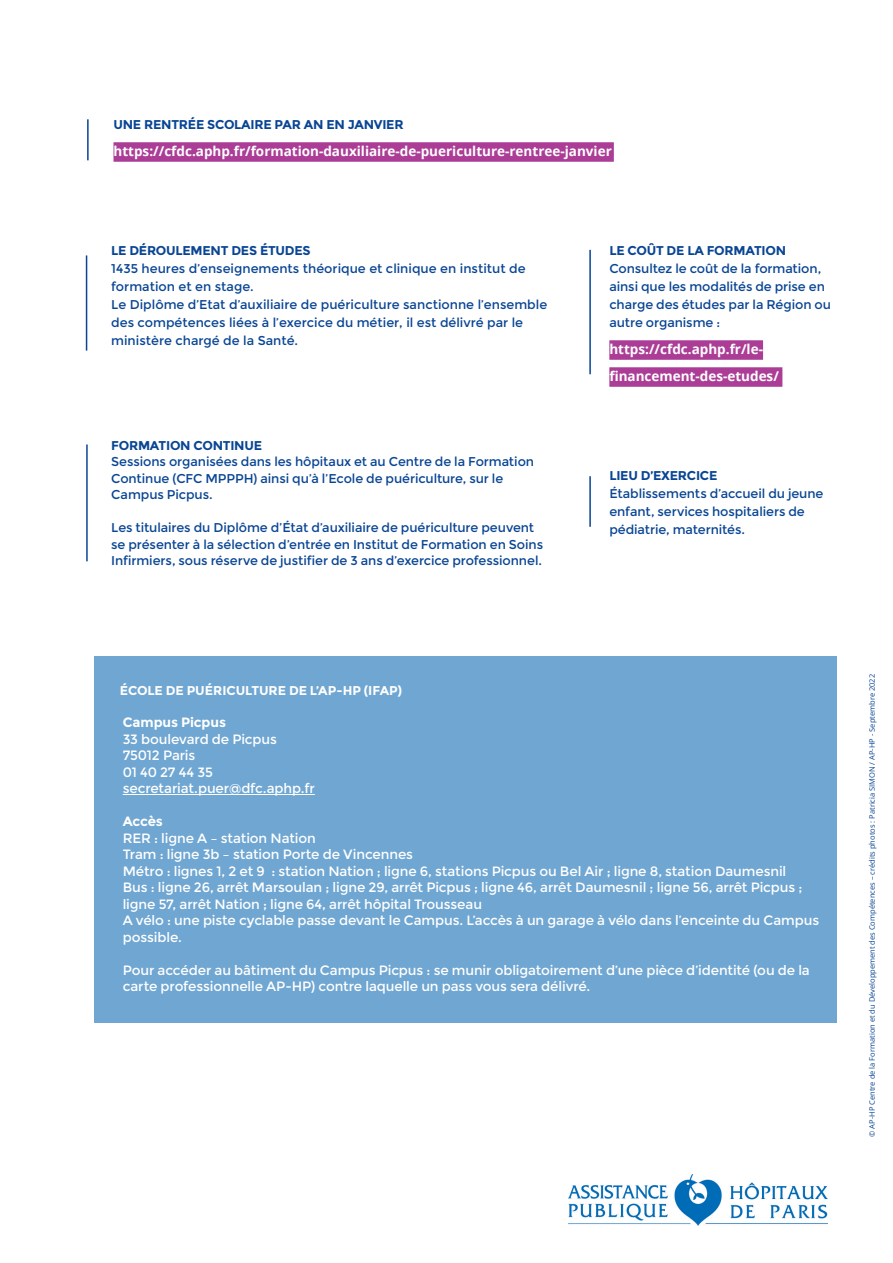
<style>
.page{position:relative;width:893px;height:1263px;background:#fff}
.page>*{position:absolute;margin:0;border:0;box-sizing:border-box;transform-origin:0 0}
.t1{font:13.5px/16.5px "Montserrat";letter-spacing:-.01em;color:#fff}
.t2{font:700 13.5px/27px "Open Sans";color:#fff}
.t3{font:700 13.5px "Montserrat";letter-spacing:-.01em;color:#fff}
.t4{font:12.75px/18px "Montserrat";letter-spacing:-.005em;color:#094594}
.t5{font:700 12.75px "Montserrat";letter-spacing:-.02em;color:#094594}
.t6{font:700 12.75px "Montserrat";letter-spacing:-.005em;color:#fff}
.t7{font:7.5px "Open Sans";color:#094594}
</style>
<div class="page">
<img style="left:568px;top:1174px;width:260px;height:51px">
<hr style="left:86px;top:444px;width:2px;height:117px;background:#094594">
<hr style="left:589px;top:476px;width:2px;height:51px;background:#094594">
<hr style="left:87px;top:119px;width:2px;height:41px;background:#094594">
<hr style="left:86px;top:255px;width:1px;height:96px;background:#094594">
<div style="left:94px;top:656px;width:742px;height:366px;background:#6fa6d2"></div>
<hr style="left:123px;top:794px;width:192px;height:1px;background:#fff">
<div style="left:114px;top:142px;width:500px;height:20px;background:#ab3d96"></div>
<hr style="left:589px;top:250px;width:2px;height:124px;background:#094594">
<div style="left:609px;top:340px;width:154px;height:20px;background:#ab3d96"></div>
<div style="left:609px;top:367px;width:173px;height:20px;background:#ab3d96"></div>
<p class="t5" style="left:114px;top:117px;width:292px">UNE RENTRÉE SCOLAIRE PAR AN EN JANVIER</p>
<p class="t2" style="left:114px;top:137px;width:500px">https://cfdc.aphp.fr/formation-dauxiliaire-de-puericulture-rentree-janvier</p>
<p class="t5" style="left:111px;top:243px;width:201px">LE DÉROULEMENT DES ÉTUDES</p>
<p class="t4" style="left:111px;top:260px;width:437px">1435 heures d’enseignements théorique et clinique en institut de formation et en stage.<br>Le Diplôme d’Etat d’auxiliaire de puériculture sanctionne l’ensemble des compétences liées à l’exercice du métier, il est délivré par le ministère chargé de la Santé.</p>
<p class="t5" style="left:111px;top:438px;width:152px">FORMATION CONTINUE</p>
<p class="t4" style="left:111px;top:454px;width:424px;line-height:16.5px">Sessions organisées dans les hôpitaux et au Centre de la Formation<br>Continue (CFC MPPPH) ainsi qu’à l’Ecole de puériculture, sur le<br>Campus Picpus.</p>
<p class="t4" style="left:111px;top:520px;width:433px;line-height:16.5px">Les titulaires du Diplôme d’État d’auxiliaire de puériculture peuvent se présenter à la sélection d’entrée en Institut de Formation en Soins<br>Infirmiers, sous réserve de justifier de 3 ans d’exercice professionnel.</p>
<p class="t5" style="left:609px;top:243px;width:178px">LE COÛT DE LA FORMATION</p>
<p class="t4" style="left:609px;top:260px;width:223px">Consultez le coût de la formation, ainsi que les modalités de prise en charge des études par la Région ou autre organisme :</p>
<p class="t2" style="left:609px;top:335px;width:171px">https://cfdc.aphp.fr/le&shy;financement-des-etudes/</p>
<p class="t5" style="left:609px;top:468px;width:109px">LIEU D’EXERCICE</p>
<p class="t4" style="left:609px;top:485px;width:216px">Établissements d’accueil du jeune enfant, services hospitaliers de pédiatrie, maternités.</p>
<p class="t6" style="left:120px;top:683px;width:284px">ÉCOLE DE PUÉRICULTURE DE L’AP-HP (IFAP)</p>
<p class="t3" style="left:123px;top:715px;width:105px">Campus Picpus</p>
<p class="t1" style="left:123px;top:731px;width:194px">33 boulevard de Picpus<br>75012 Paris<br>01 40 27 44 35 secretariat.puer@dfc.aphp.fr</p>
<p class="t3" style="left:123px;top:814px;width:42px">Accès</p>
<p class="t1" style="left:123px;top:830px;width:722px">RER : ligne A – station Nation<br>Tram : ligne 3b – station Porte de Vincennes<br>Métro : lignes 1, 2 et 9 : station Nation ; ligne 6, stations Picpus ou Bel Air ; ligne 8, station Daumesnil<br>Bus : ligne 26, arrêt Marsoulan ; ligne 29, arrêt Picpus ; ligne 46, arrêt Daumesnil ; ligne 56, arrêt Picpus ;<br>ligne 57, arrêt Nation ; ligne 64, arrêt hôpital Trousseau<br>A vélo : une piste cyclable passe devant le Campus. L’accès à un garage à vélo dans l’enceinte du Campus est possible.</p>
<p class="t1" style="left:123px;top:962px;width:689px">Pour accéder au bâtiment du Campus Picpus : se munir obligatoirement d’une pièce d’identité (ou de la carte professionnelle AP-HP) contre laquelle un pass vous sera délivré.</p>
<p class="t7" style="left:867px;top:1137px;width:464px;rotate:-90deg">© AP-HP Centre de la Formation et du Développement des Compétences – crédits photos : Patricia SIMON / AP-HP - Septembre 2022</p>
</div>
